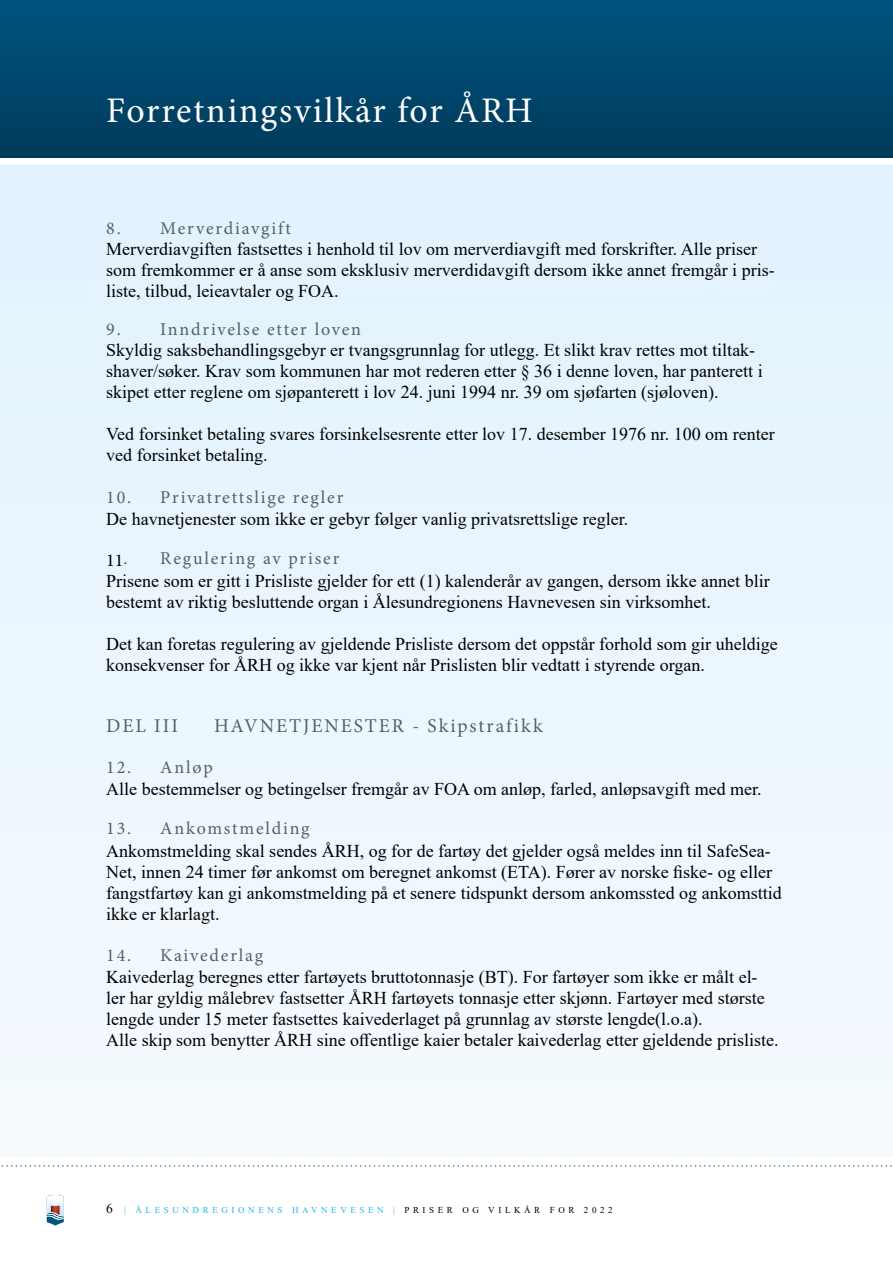
<style>
.page{position:relative;width:893px;height:1263px;background:#fff}
.page>*{position:absolute;margin:0;border:0;box-sizing:border-box;transform-origin:0 0}
.t1{font:36px "Minion Pro";letter-spacing:.05em;color:#fff}
.t2{font:19.5px "Minion Pro";letter-spacing:.1em;color:#536168}
.t3{font:18px/21px "Times New Roman";color:#000}
.t4{font:18px "Minion Pro";letter-spacing:.1em;color:#536168}
.t5{font:9px "Times New Roman";letter-spacing:.4em;color:#21b5ea}
.s1{color:#000}
.s2{font-size:13.5px;color:#000}
</style>
<div class="page">
<div style="left:0;top:0;width:893px;height:157px;background:linear-gradient(to bottom,#00537f,#003a5b)"></div>
<div style="left:0;top:166px;width:893px;height:991px;background:#ebf6fe"></div>
<svg style="left:1px;top:1165px;width:891px;height:2px"></svg>
<svg style="left:47px;top:1195px;width:17px;height:31px"></svg>
<h1 class="t1" style="left:106px;top:87px;width:428px">Forretningsvilkår for ÅRH</h1>
<p class="t4" style="left:106px;top:216px;width:186px">8. Merverdiavgift</p>
<p class="t3" style="left:106px;top:238px;width:670px">Merverdiavgiften fastsettes i henhold til lov om merverdiavgift med forskrifter. Alle priser som fremkommer er å anse som eksklusiv merverdidavgift dersom ikke annet fremgår i pris&shy;liste, tilbud, leieavtaler og FOA.</p>
<p class="t4" style="left:106px;top:317px;width:256px">9. Inndrivelse etter loven</p>
<p class="t3" style="left:106px;top:339px;width:658px">Skyldig saksbehandlingsgebyr er tvangsgrunnlag for utlegg. Et slikt krav rettes mot tiltak&shy;shaver/søker. Krav som kommunen har mot rederen etter § 36 i denne loven, har panterett i skipet etter reglene om sjøpanterett i lov 24. juni 1994 nr. 39 om sjøfarten (sjøloven).</p>
<p class="t3" style="left:106px;top:423px;width:670px">Ved forsinket betaling svares forsinkelsesrente etter lov 17. desember 1976 nr. 100 om renter ved forsinket betaling.</p>
<p class="t4" style="left:106px;top:485px;width:239px">10. Privatrettslige regler</p>
<p class="t3" style="left:106px;top:508px;width:523px">De havnetjenester som ikke er gebyr følger vanlig privatsrettslige regler.</p>
<p class="t4" style="left:106px;top:546px;width:235px"><span class="s1">11</span>. Regulering av priser</p>
<p class="t3" style="left:106px;top:570px;width:665px">Prisene som er gitt i Prisliste gjelder for ett (1) kalenderår av gangen, dersom ikke annet blir bestemt av riktig besluttende organ i Ålesundregionens Havnevesen sin virksomhet.</p>
<p class="t3" style="left:106px;top:633px;width:673px">Det kan foretas regulering av gjeldende Prisliste dersom det oppstår forhold som gir uheldige konsekvenser for ÅRH og ikke var kjent når Prislisten blir vedtatt i styrende organ.</p>
<p class="t2" style="left:106px;top:713px;width:73px">DEL III</p>
<p class="t2" style="left:214px;top:713px;width:330px">HAVNETJENESTER - Skipstrafikk</p>
<p class="t4" style="left:106px;top:755px;width:108px">12. Anløp</p>
<p class="t3" style="left:106px;top:778px;width:657px">Alle bestemmelser og betingelser fremgår av FOA om anløp, farled, anløpsavgift med mer.</p>
<p class="t4" style="left:106px;top:816px;width:205px">13. Ankomstmelding</p>
<p class="t3" style="left:106px;top:840px;width:677px">Ankomstmelding skal sendes ÅRH, og for de fartøy det gjelder også meldes inn til SafeSea-Net, innen 24 timer før ankomst om beregnet ankomst (ETA). Fører av norske fiske- og eller fangstfartøy kan gi ankomstmelding på et senere tidspunkt dersom ankomssted og ankomsttid ikke er klarlagt.</p>
<p class="t4" style="left:106px;top:943px;width:158px">14. Kaivederlag</p>
<p class="t3" style="left:106px;top:966px;width:674px">Kaivederlag beregnes etter fartøyets bruttotonnasje (BT). For fartøyer som ikke er målt el&shy;ler har gyldig målebrev fastsetter ÅRH fartøyets tonnasje etter skjønn. Fartøyer med største lengde under 15 meter fastsettes kaivederlaget på grunnlag av største lengde(l.o.a).<br>Alle skip som benytter ÅRH sine offentlige kaier betaler kaivederlag etter gjeldende prisliste.</p>
<p class="t5" style="left:106px;top:1204px;width:508px"><span class="s2">6</span> | ÅLESUNDREGIONENS HAVNEVESEN | <span class="s1">PRISER OG VILKÅR FOR 2022</span></p>
</div>
